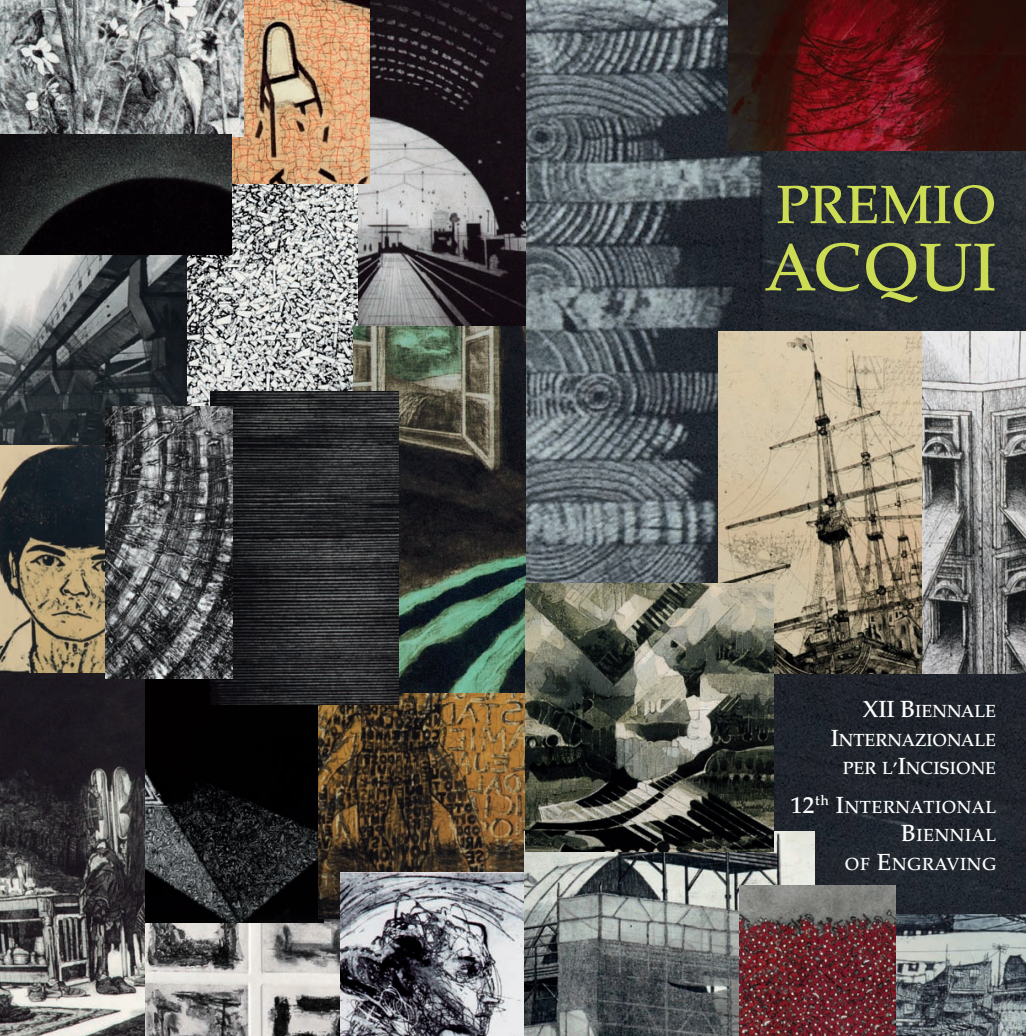
<style>
.page{position:relative;width:1026px;height:1036px;background:#fff}
.page>*{position:absolute;margin:0;border:0;box-sizing:border-box;transform-origin:0 0}
.t1{font:500 67.2px "Palatino";color:#cddd53}
.t2{font:500 53.73px "Palatino";color:#cddd53}
.t3{font:500 17.5px/28.3px "Palatino";color:#fff;text-align:right}
.t4{font:500 17.5px/28.3px "Palatino";letter-spacing:.03em;color:#fff;text-align:right}
.s1{font-size:23.28px}
.s2{font-size:17.15px}
</style>
<div class="page">
<img style="left:525px;top:0;width:500px;height:914px">
<img style="left:728px;top:0;width:297px;height:151px">
<img style="left:145px;top:918px;width:195px;height:118px">
<img style="left:0;top:255px;width:187px;height:190px">
<img style="left:187px;top:183px;width:171px;height:224px">
<img style="left:358px;top:0;width:167px;height:327px">
<img style="left:145px;top:678px;width:178px;height:244px">
<img style="left:231px;top:0;width:138px;height:183px">
<img style="left:0;top:445px;width:106px;height:229px">
<img style="left:0;top:674px;width:145px;height:362px">
<img style="left:354px;top:327px;width:171px;height:367px">
<img style="left:0;top:0;width:243px;height:136px">
<img style="left:319px;top:694px;width:206px;height:224px">
<img style="left:894px;top:914px;width:131px;height:122px">
<img style="left:211px;top:391px;width:187px;height:314px">
<img style="left:106px;top:407px;width:127px;height:271px">
<img style="left:340px;top:872px;width:184px;height:164px">
<img style="left:0;top:134px;width:231px;height:121px">
<img style="left:921px;top:331px;width:104px;height:343px">
<img style="left:524px;top:831px;width:290px;height:205px">
<img style="left:718px;top:331px;width:203px;height:343px">
<img style="left:525px;top:583px;width:248px;height:268px">
<img style="left:739px;top:886px;width:155px;height:150px">
<svg style="left:0;top:0;width:4px;height:6px"></svg>
<h2 class="t2" style="left:776px;top:173px;width:221px">PREMIO</h2>
<h1 class="t1" style="left:765px;top:228px;width:232px">ACQUI</h1>
<p class="t3" style="left:830px;top:697px;width:167px"><span class="s1">XII B</span>IENNALE<br><span class="s1">I</span>NTERNAZIONALE<br>PER L<span class="s2">’</span><span class="s1">I</span>NCISIONE</p>
<p class="t4" style="left:790px;top:793px;width:207px"><span class="s1">12</span><sup>th</sup> <span class="s1">I</span>NTERNATIONAL<br><span class="s1">B</span>IENNIAL<br>OF <span class="s1">E</span>NGRAVING</p>
</div>
